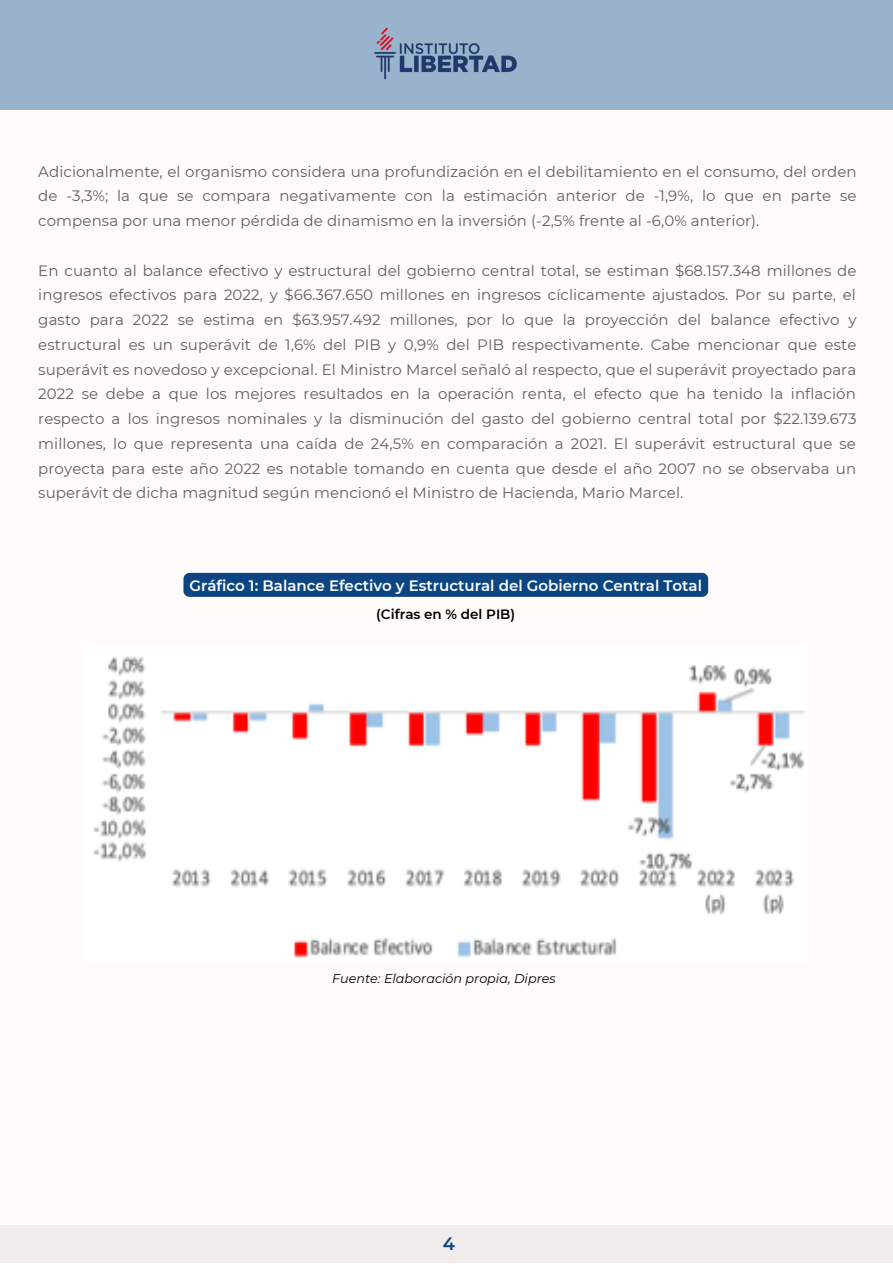
<style>
.page{position:relative;width:893px;height:1264px;background:#fff}
.page>*{position:absolute;margin:0;border:0;box-sizing:border-box;transform-origin:0 0}
.t1{font:600 18px "Montserrat";color:#0b4682}
.t2{font:15px/24.8px "Montserrat";letter-spacing:.005em;color:#625e5d;text-align:justify}
.t3{font:600 15px "Montserrat";color:#fff}
.t4{font:600 13.5px "Montserrat";color:#000}
.t5{font:italic 12.75px "Montserrat";color:#000}
</style>
<div class="page">
<div style="left:0;top:0;width:892px;height:1262px;background:#fffbfa"></div>
<img style="left:93px;top:656px;width:712px;height:302px">
<div style="left:183px;top:573px;width:525px;height:24px;background:#0b4682;border-radius:6px"></div>
<div style="left:0;top:0;width:892px;height:109px;background:#9ab3cc"></div>
<img style="left:374px;top:27px;width:143px;height:53px">
<div style="left:0;top:1225px;width:892px;height:37px;background:#f0eceb"></div>
<p class="t2" style="left:38px;top:159px;width:819px">Adicionalmente, el organismo considera una profundización en el debilitamiento en el consumo, del orden de -3,3%; la que se compara negativamente con la estimación anterior de -1,9%, lo que en parte se compensa por una menor pérdida de dinamismo en la inversión (-2,5% frente al -6,0% anterior).</p>
<p class="t2" style="left:38px;top:258px;width:819px">En cuanto al balance efectivo y estructural del gobierno central total, se estiman $68.157.348 millones de ingresos efectivos para 2022, y $66.367.650 millones en ingresos cíclicamente ajustados. Por su parte, el gasto para 2022 se estima en $63.957.492 millones, por lo que la proyección del balance efectivo y estructural es un superávit de 1,6% del PIB y 0,9% del PIB respectivamente. Cabe mencionar que este superávit es novedoso y excepcional. El Ministro Marcel señaló al respecto, que el superávit proyectado para 2022 se debe a que los mejores resultados en la operación renta, el efecto que ha tenido la inflación respecto a los ingresos nominales y la disminución del gasto del gobierno central total por $22.139.673 millones, lo que representa una caída de 24,5% en comparación a 2021. El superávit estructural que se proyecta para este año 2022 es notable tomando en cuenta que desde el año 2007 no se observaba un superávit de dicha magnitud según mencionó el Ministro de Hacienda, Mario Marcel.</p>
<p class="t3" style="left:189px;top:576px;width:514px">Gráfico 1: Balance Efectivo y Estructural del Gobierno Central Total</p>
<p class="t4" style="left:376px;top:605px;width:140px">(Cifras en % del PIB)</p>
<p class="t5" style="left:332px;top:970px;width:225px">Fuente: Elaboración propia, Dipres</p>
<p class="t1" style="left:443px;top:1232px;width:14px">4</p>
</div>
